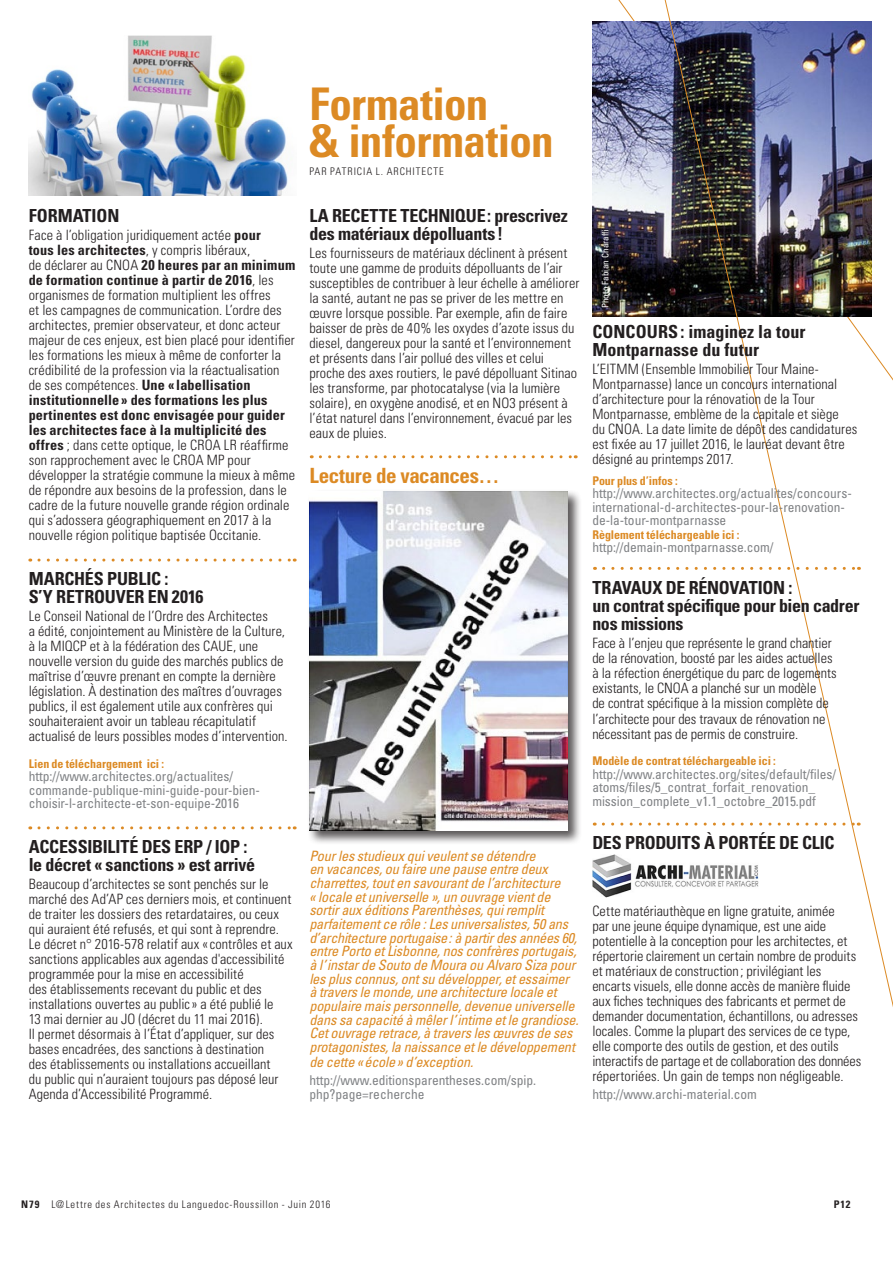
<style>
.page{position:relative;width:893px;height:1263px;background:#fff}
.page>*{position:absolute;margin:0;border:0;box-sizing:border-box;transform-origin:0 0}
.t1{font:700 condensed 45px "Univers";letter-spacing:-.01em;color:#dc8a24}
.t2{font:700 condensed 21px "Univers";letter-spacing:-.02em;color:#dc8a24}
.t3{font:700 condensed 18px/18px "Univers";letter-spacing:-.015em;color:#231f20}
.t4{font:300 condensed 14.25px/15px "Univers";letter-spacing:.005em;color:#231f20}
.t5{font:italic condensed 14.25px/13.6px "Univers";letter-spacing:-.015em;color:#dc8a24}
.t6{font:700 condensed 14.25px "Univers";letter-spacing:.015em;color:#231f20}
.t7{font:condensed 13.5px/13.5px "Univers";letter-spacing:-.005em;color:#808285}
.t8{font:700 condensed 12px "Univers";letter-spacing:-.005em;color:#dc8a24}
.t9{font:300 condensed 10.5px "Univers";letter-spacing:.075em;color:#231f20}
.t10{font:700 condensed 10.5px "Univers";color:#231f20}
.t11{font:condensed 9px "Univers";letter-spacing:.01em;color:#fff}
.s1{font-weight:700}
.s2{font-weight:300}
</style>
<div class="page">
<div style="left:307px;top:489px;width:275px;height:356px;background:#231f20;opacity:.75"></div>
<img style="left:309px;top:491px;width:259px;height:340px">
<svg style="left:39px;top:826px;width:256px;height:3px"></svg>
<svg style="left:39px;top:558px;width:256px;height:3px"></svg>
<svg style="left:320px;top:455px;width:256px;height:3px"></svg>
<svg style="left:604px;top:567px;width:57px;height:3px"></svg>
<svg style="left:603px;top:822px;width:58px;height:3px"></svg>
<img style="left:592px;top:21px;width:72px;height:295px">
<svg style="left:664px;top:0;width:229px;height:1007px"></svg>
<img style="left:29px;top:36px;width:263px;height:159px">
<img style="left:592px;top:855px;width:166px;height:43px">
<p class="t3" style="left:29px;top:206px;width:92px">FORMATION</p>
<p class="t4" style="left:29px;top:227px;width:234px">Face à l’obligation juridiquement actée <span class="s1">pour</span></p>
<p class="t6" style="left:29px;top:241px;width:223px">tous les architectes<span class="s2">, y compris libéraux,</span></p>
<p class="t4" style="left:29px;top:257px;width:268px">de déclarer au CNOA <span class="s1">20 heures par an minimum de formation continue à partir de 2016</span>, les organismes de formation multiplient les offres<br>et les campagnes de communication. L’ordre des architectes, premier observateur, et donc acteur majeur de ces enjeux, est bien placé pour identifier les formations les mieux à même de conforter la crédibilité de la profession via la réactualisation de ses compétences. <span class="s1">Une « labellisation institutionnelle » des formations les plus pertinentes est donc envisagée pour guider les architectes face à la multiplicité des offres</span> ; dans cette optique, le CROA LR réaffirme son rapprochement avec le CROA MP pour développer la stratégie commune la mieux à même de répondre aux besoins de la profession, dans le cadre de la future nouvelle grande région ordinale qui s’adossera géographiquement en 2017 à la nouvelle région politique baptisée Occitanie.</p>
<p class="t3" style="left:29px;top:569px;width:141px">MARCHÉS PUBLIC :</p>
<p class="t3" style="left:29px;top:587px;width:176px">S’Y RETROUVER EN 2016</p>
<p class="t4" style="left:29px;top:608px;width:241px">Le Conseil National de l’Ordre des Architectes</p>
<p class="t4" style="left:29px;top:623px;width:258px">a édité, conjointement au Ministère de la Culture,</p>
<p class="t4" style="left:29px;top:638px;width:261px">à la MIQCP et à la fédération des CAUE, une nouvelle version du guide des marchés publics de maîtrise d’œuvre prenant en compte la dernière législation. À destination des maîtres d’ouvrages publics, il est également utile aux confrères qui souhaiteraient avoir un tableau récapitulatif actualisé de leurs possibles modes d’intervention.</p>
<p class="t8" style="left:29px;top:756px;width:137px">Lien de téléchargement ici :</p>
<p class="t7" style="left:29px;top:769px;width:233px">http://www.architectes.org/actualites/ commande-publique-mini-guide-pour-bien&shy;choisir-l-architecte-et-son-equipe-2016</p>
<p class="t3" style="left:29px;top:838px;width:220px">ACCESSIBILITÉ DES ERP / IOP :</p>
<p class="t3" style="left:29px;top:856px;width:228px">le décret « sanctions » est arrivé</p>
<p class="t4" style="left:29px;top:877px;width:264px">Beaucoup d’architectes se sont penchés sur le marché des Ad’AP ces derniers mois, et continuent de traiter les dossiers des retardataires, ou ceux qui auraient été refusés, et qui sont à reprendre.</p>
<p class="t4" style="left:29px;top:937px;width:266px">Le décret n° 2016-578 relatif aux «contrôles et aux sanctions applicables aux agendas d'accessibilité programmée pour la mise en accessibilité<br>des établissements recevant du public et des installations ouvertes au public» a été publié le</p>
<p class="t4" style="left:29px;top:1012px;width:236px">13 mai dernier au JO (décret du 11 mai 2016).</p>
<p class="t4" style="left:29px;top:1027px;width:251px">Il permet désormais à l’État d’appliquer, sur des bases encadrées, des sanctions à destination des établissements ou installations accueillant du public qui n’auraient toujours pas déposé leur Agenda d’Accessibilité Programmé.</p>
<p class="t1" style="left:309px;top:76px;width:181px">Formation</p>
<p class="t1" style="left:309px;top:114px;width:246px">&amp; information</p>
<p class="t9" style="left:309px;top:165px;width:136px">PAR PATRICIA L. ARCHITECTE</p>
<p class="t3" style="left:309px;top:206px;width:260px">LA RECETTE TECHNIQUE: prescrivez des matériaux dépolluants!</p>
<p class="t4" style="left:309px;top:245px;width:271px">Les fournisseurs de matériaux déclinent à présent toute une gamme de produits dépolluants de l’air susceptibles de contribuer à leur échelle à améliorer la santé, autant ne pas se priver de les mettre en œuvre lorsque possible. Par exemple, afin de faire baisser de près de 40% les oxydes d’azote issus du diesel, dangereux pour la santé et l’environnement et présents dans l’air pollué des villes et celui proche des axes routiers, le pavé dépolluant Sitinao les transforme, par photocatalyse (via la lumière solaire), en oxygène anodisé, et en NO3 présent à l’état naturel dans l’environnement, évacué par les eaux de pluies.</p>
<p class="t2" style="left:309px;top:462px;width:191px">Lecture de vacances…</p>
<p class="t5" style="left:309px;top:848px;width:269px">Pour les studieux qui veulent se détendre<br>en vacances, ou faire une pause entre deux charrettes, tout en savourant de l’architecture<br>« locale et universelle », un ouvrage vient de sortir aux éditions Parenthèses, qui remplit parfaitement ce rôle : Les universalistes, 50 ans d’architecture portugaise: à partir des années 60,</p>
<p class="t5" style="left:309px;top:944px;width:271px">entre Porto et Lisbonne, nos confrères portugais, à l’instar de Souto de Moura ou Alvaro Siza pour les plus connus, ont su développer, et essaimer à travers le monde, une architecture locale et populaire mais personnelle, devenue universelle dans sa capacité à mêler l’intime et le grandiose.<br>Cet ouvrage retrace, à travers les œuvres de ses protagonistes, la naissance et le développement</p>
<p class="t5" style="left:309px;top:1055px;width:165px">de cette «école» d’exception.</p>
<p class="t7" style="left:309px;top:1073px;width:228px">http://www.editionsparentheses.com/spip. php?page=recherche</p>
<p class="t11" style="left:599px;top:308px;width:81px;rotate:-90deg">Photo Fabian Charaffi</p>
<p class="t3" style="left:592px;top:322px;width:214px">CONCOURS: imaginez la tour<br>Montparnasse du futur</p>
<p class="t4" style="left:592px;top:361px;width:248px">L’EITMM (Ensemble Immobilier Tour Maine-Montparnasse) lance un concours international d’architecture pour la rénovation de la Tour Montparnasse, emblème de la capitale et siège</p>
<p class="t4" style="left:592px;top:421px;width:266px">du CNOA. La date limite de dépôt des candidatures est fixée au 17 juillet 2016, le lauréat devant être désigné au printemps 2017.</p>
<p class="t8" style="left:592px;top:473px;width:87px">Pour plus d’infos :</p>
<p class="t7" style="left:592px;top:487px;width:261px">http://www.architectes.org/actualites/concours&shy;international-d-architectes-pour-la-renovation&shy;de-la-tour-montparnasse</p>
<p class="t8" style="left:592px;top:527px;width:149px">Règlement téléchargeable ici :</p>
<p class="t7" style="left:592px;top:541px;width:183px">http://demain-montparnasse.com/</p>
<p class="t3" style="left:592px;top:579px;width:202px">TRAVAUX DE RÉNOVATION :</p>
<p class="t3" style="left:592px;top:597px;width:269px">un contrat spécifique pour bien cadrer nos missions</p>
<p class="t4" style="left:592px;top:636px;width:246px">Face à l’enjeu que représente le grand chantier de la rénovation, boosté par les aides actuelles à la réfection énergétique du parc de logements existants, le CNOA a planché sur un modèle<br>de contrat spécifique à la mission complète de l’architecte pour des travaux de rénovation ne nécessitant pas de permis de construire.</p>
<p class="t8" style="left:592px;top:754px;width:185px">Modèle de contrat téléchargeable ici :</p>
<p class="t7" style="left:592px;top:767px;width:245px">http://www.architectes.org/sites/default/files/ atoms/files/5_contrat_forfait_renovation_ mission_complete_v1.1_octobre_2015.pdf</p>
<p class="t3" style="left:592px;top:834px;width:244px">DES PRODUITS À PORTÉE DE CLIC</p>
<p class="t4" style="left:592px;top:903px;width:270px">Cette matériauthèque en ligne gratuite, animée<br>par une jeune équipe dynamique, est une aide potentielle à la conception pour les architectes, et répertorie clairement un certain nombre de produits et matériaux de construction; privilégiant les encarts visuels, elle donne accès de manière fluide aux fiches techniques des fabricants et permet de demander documentation, échantillons, ou adresses locales. Comme la plupart des services de ce type, elle comporte des outils de gestion, et des outils interactifs de partage et de collaboration des données répertoriées. Un gain de temps non négligeable.</p>
<p class="t7" style="left:592px;top:1087px;width:166px">http://www.archi-material.com</p>
<p class="t9" style="left:21px;top:1197px;width:311px"><span class="s1">N79</span> L@Lettre des Architectes du Languedoc-Roussillon - Juin 2016</p>
<p class="t10" style="left:834px;top:1197px;width:18px">P12</p>
</div>
